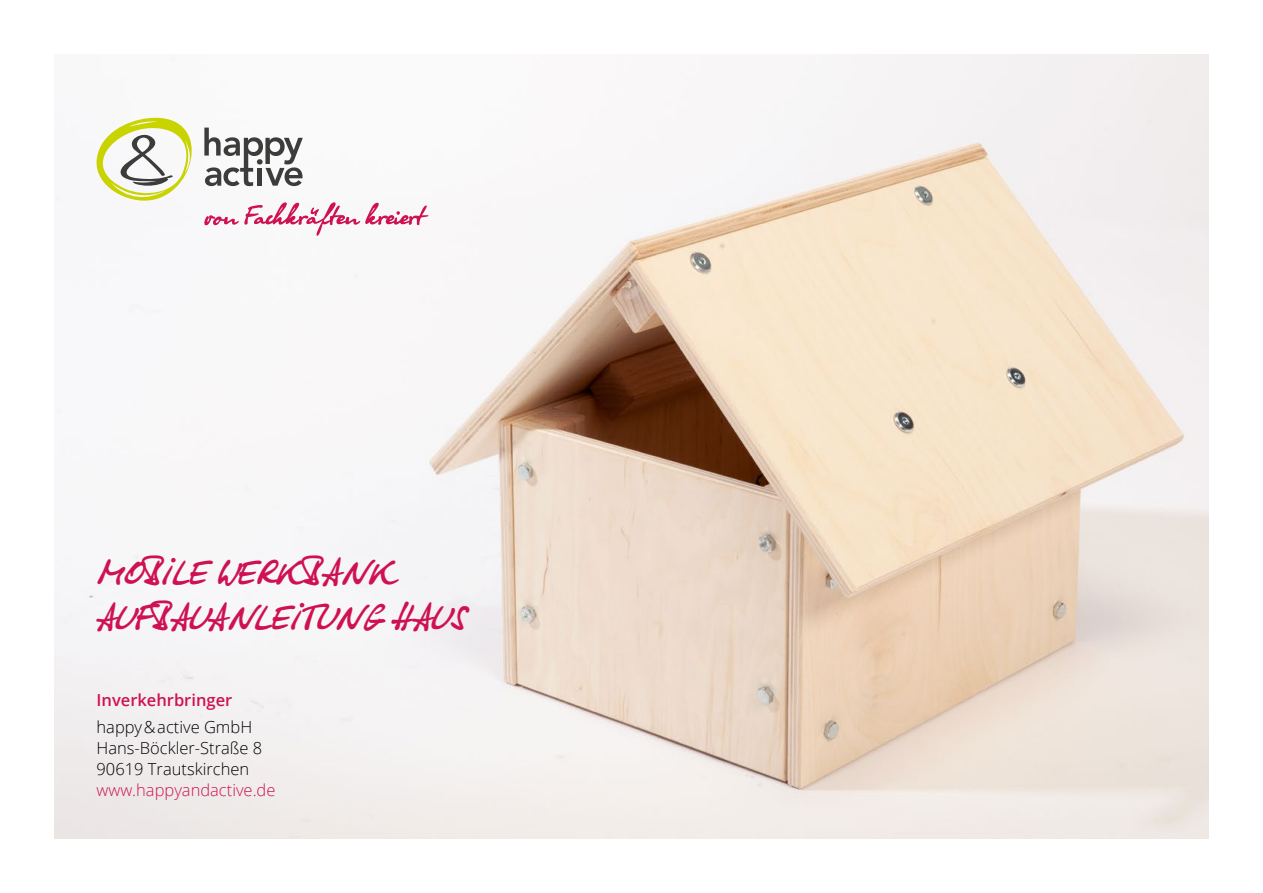
<style>
.page{position:relative;width:1263px;height:893px;background:#fff}
.page>*{position:absolute;margin:0;border:0;box-sizing:border-box;transform-origin:0 0}
.t1{font:42px/45px "Olga";letter-spacing:.01em;color:#cf1152}
.t2{font:300 16.5px/21px "Open Sans";color:#000}
.t3{font:300 16.5px "Open Sans";color:#cf1152}
.t4{font:600 16.5px "Open Sans";color:#cf1152}
</style>
<div class="page">
<img style="left:54px;top:54px;width:1155px;height:785px">
<svg style="left:97px;top:118px;width:331px;height:118px"></svg>
<h1 class="t1" style="left:97px;top:551px;width:371px">MOBILE WERKBANK<br>AUFBAUANLEITUNG HAUS</h1>
<p class="t4" style="left:97px;top:689px;width:137px">Inverkehrbringer</p>
<p class="t2" style="left:97px;top:716px;width:167px">happy &amp; active GmbH<br>Hans-Böckler-Straße 8<br>90619 Trautskirchen</p>
<p class="t3" style="left:97px;top:779px;width:180px">www.happyandactive.de</p>
</div>
